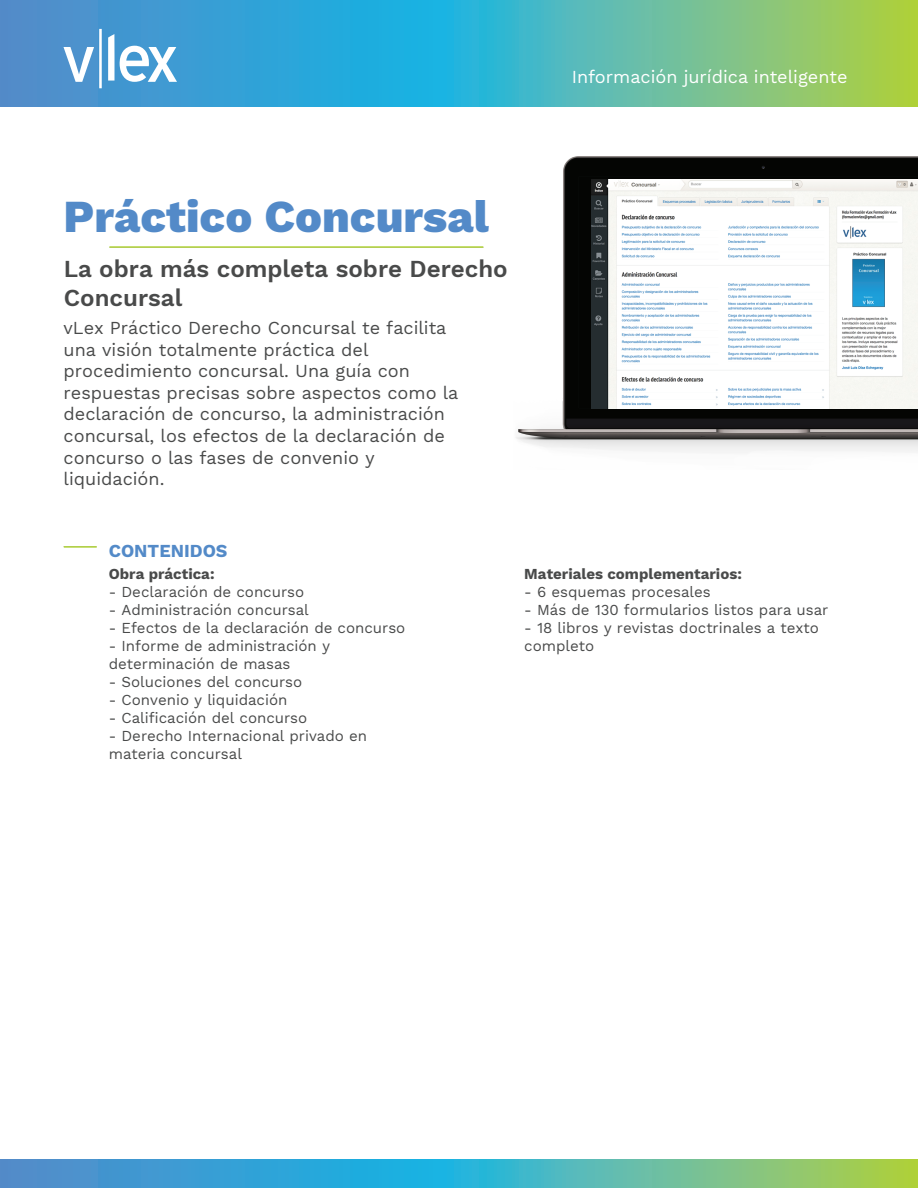
<style>
.page{position:relative;width:918px;height:1188px;background:#fff}
.page>*{position:absolute;margin:0;border:0;box-sizing:border-box;transform-origin:0 0}
.t1{font:800 45px "Work Sans";color:#538ac8}
.t2{font:600 24px/28.8px "Work Sans";color:#494a4a}
.t3{font:18px/21.6px "Work Sans";color:#494a4a}
.t4{font:18px "Work Sans";color:#fff}
.t5{font:700 18px "Work Sans";color:#538ac8}
.t6{font:15px/18px "Work Sans";color:#494a4a}
.t7{font:700 15px "Work Sans";color:#494a4a}
</style>
<div class="page">
<svg style="left:0;top:0;width:918px;height:106px;background:#54b2b2"></svg>
<hr style="left:64px;top:546px;width:33px;height:2px;background:#afd136">
<hr style="left:109px;top:246px;width:374px;height:2px;background:#afd136">
<svg style="left:63px;top:29px;width:114px;height:59px"></svg>
<svg style="left:0;top:1160px;width:918px;height:28px;background:#52b0b4"></svg>
<img style="left:516px;top:157px;width:402px;height:296px">
<img style="left:591px;top:179px;width:327px;height:229px">
<p class="t4" style="left:572px;top:67px;width:277px">Información jurídica inteligente</p>
<h1 class="t1" style="left:64px;top:191px;width:427px">Práctico Concursal</h1>
<h2 class="t2" style="left:64px;top:256px;width:445px">La obra más completa sobre Derecho<br>Concursal</h2>
<p class="t3" style="left:64px;top:318px;width:396px">vLex Práctico Derecho Concursal te facilita una visión totalmente práctica del procedimiento concursal. Una guía con respuestas precisas sobre aspectos como la declaración de concurso, la administración concursal, los efectos de la declaración de concurso o las fases de convenio y liquidación.</p>
<p class="t5" style="left:109px;top:540px;width:120px">CONTENIDOS</p>
<p class="t7" style="left:109px;top:565px;width:107px">Obra práctica:</p>
<p class="t6" style="left:109px;top:584px;width:197px">- Declaración de concurso</p>
<p class="t6" style="left:109px;top:602px;width:202px">- Administración concursal</p>
<p class="t6" style="left:109px;top:620px;width:298px">- Efectos de la declaración de concurso</p>
<p class="t6" style="left:109px;top:638px;width:223px">- Informe de administración y determinación de masas</p>
<p class="t6" style="left:109px;top:674px;width:195px">- Soluciones del concurso</p>
<p class="t6" style="left:109px;top:692px;width:180px">- Convenio y liquidación</p>
<p class="t6" style="left:109px;top:710px;width:200px">- Calificación del concurso</p>
<p class="t6" style="left:109px;top:728px;width:260px">- Derecho Internacional privado en materia concursal</p>
<p class="t7" style="left:524px;top:565px;width:219px">Materiales complementarios:</p>
<p class="t6" style="left:524px;top:584px;width:188px">- 6 esquemas procesales</p>
<p class="t6" style="left:524px;top:602px;width:306px">- Más de 130 formularios listos para usar</p>
<p class="t6" style="left:524px;top:620px;width:296px">- 18 libros y revistas doctrinales a texto completo</p>
</div>
